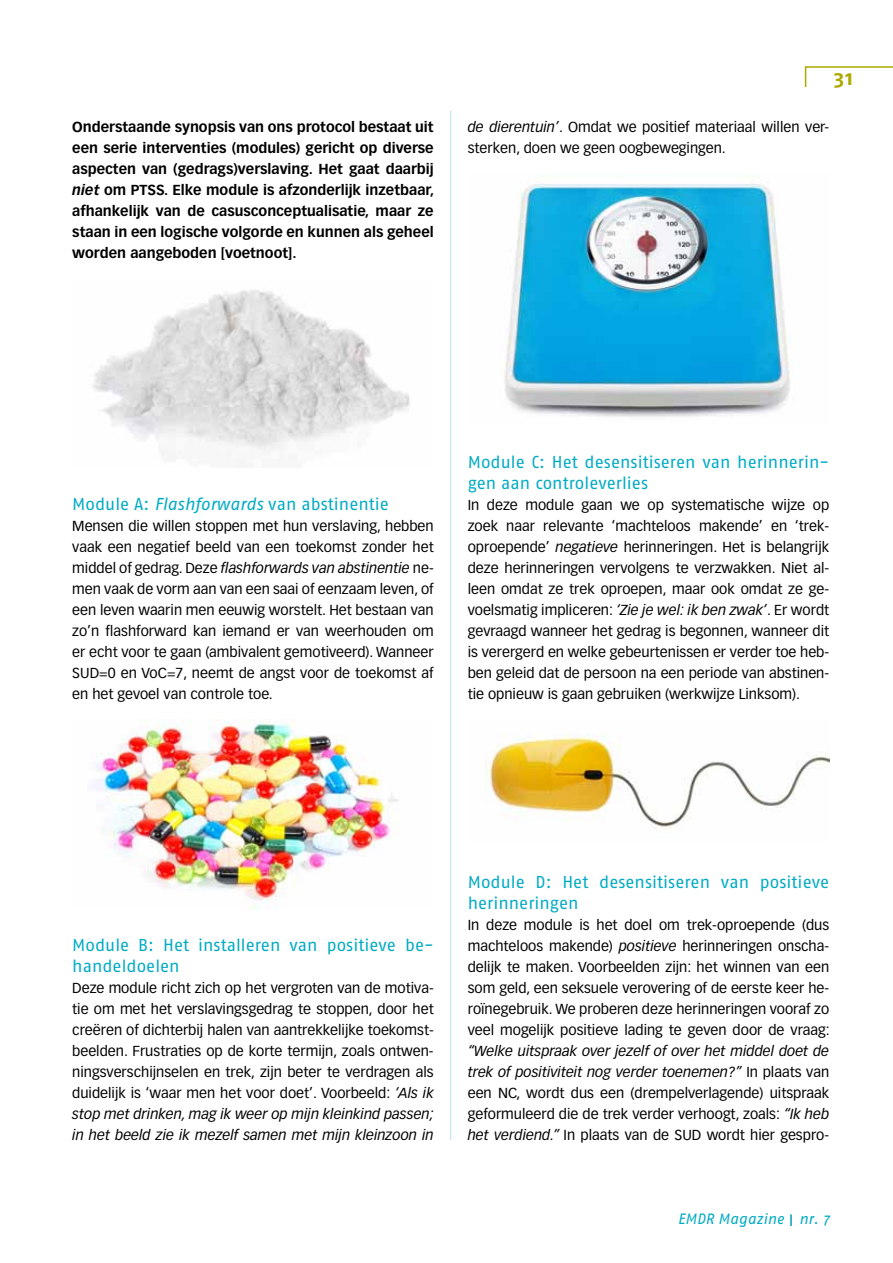
<style>
.page{position:relative;width:893px;height:1263px;background:#fff}
.page>*{position:absolute;margin:0;border:0;box-sizing:border-box;transform-origin:0 0}
.t1{font:700 21px "Fago No";color:#acaa00}
.t2{font:17.25px/21px "Fago No";color:#00abc4}
.t3{font:italic 15px "Fago No";color:#00abc4}
.t4{font:14.25px/21px "Vectora LH";color:#000;text-align:justify}
.t5{font:700 14.25px/21px "Vectora LH";color:#000;text-align:justify}
.s1{font-style:italic}
.s2{font-style:normal;font-size:16.5px;color:#0099b7}
</style>
<div class="page">
<img style="left:485px;top:734px;width:344px;height:96px">
<img style="left:504px;top:183px;width:290px;height:234px">
<img style="left:92px;top:289px;width:318px;height:179px">
<img style="left:92px;top:720px;width:306px;height:189px">
<hr style="left:450px;top:111px;width:1px;height:1029px;background:#b6dfe8">
<svg style="left:804px;top:66px;width:89px;height:22px"></svg>
<p class="t5" style="left:72px;top:116px;width:363px">Onderstaande synopsis van ons protocol bestaat uit een serie interventies (modules) gericht op diverse aspecten van (gedrags)verslaving. Het gaat daarbij <span class="s1">niet</span> om PTSS. Elke module is afzonderlijk inzetbaar, afhankelijk van de casusconceptualisatie, maar ze staan in een logische volgorde en kunnen als geheel worden aangeboden [voetnoot].</p>
<h1 class="t1" style="left:834px;top:65px;width:21px">31</h1>
<p class="t4" style="left:468px;top:116px;width:363px"><span class="s1">de dierentuin’</span>. Omdat we positief materiaal willen ver&shy;sterken, doen we geen oogbewegingen.</p>
<p class="t2" style="left:72px;top:493px;width:318px">Module A: <span class="s1">Flashforwards</span> van abstinentie</p>
<p class="t4" style="left:72px;top:515px;width:363px">Mensen die willen stoppen met hun verslaving, hebben vaak een negatief beeld van een toekomst zonder het middel of gedrag. Deze <span class="s1">flashforwards van abstinentie</span> ne&shy;men vaak de vorm aan van een saai of eenzaam leven, of een leven waarin men eeuwig worstelt. Het bestaan van zo’n flashforward kan iemand er van weerhouden om er echt voor te gaan (ambivalent gemotiveerd). Wanneer SUD=0 en VoC=7, neemt de angst voor de toekomst af en het gevoel van controle toe.</p>
<p class="t2" style="left:468px;top:451px;width:363px">Module C: Het desensitiseren van herinnerin&shy;gen aan controleverlies</p>
<p class="t4" style="left:468px;top:494px;width:363px">In deze module gaan we op systematische wijze op zoek naar relevante ‘machteloos makende’ en ‘trek&shy;oproepende’ <span class="s1">negatieve</span> herinneringen. Het is belangrijk deze herinneringen vervolgens te verzwakken. Niet al&shy;leen omdat ze trek oproepen, maar ook omdat ze ge&shy;voelsmatig impliceren: <span class="s1">‘Zie je wel: ik ben zwak’</span>. Er wordt gevraagd wanneer het gedrag is begonnen, wanneer dit is verergerd en welke gebeurtenissen er verder toe heb&shy;ben geleid dat de persoon na een periode van abstinen&shy;tie opnieuw is gaan gebruiken (werkwijze Linksom).</p>
<p class="t2" style="left:72px;top:934px;width:363px">Module B: Het installeren van positieve be&shy;handeldoelen</p>
<p class="t4" style="left:72px;top:977px;width:363px">Deze module richt zich op het vergroten van de motiva&shy;tie om met het verslavingsgedrag te stoppen, door het creëren of dichterbij halen van aantrekkelijke toekomst&shy;beelden. Frustraties op de korte termijn, zoals ontwen&shy;ningsverschijnselen en trek, zijn beter te verdragen als duidelijk is ‘waar men het voor doet’. Voorbeeld: <span class="s1">‘Als ik stop met drinken, mag ik weer op mijn kleinkind passen; in het beeld zie ik mezelf samen met mijn kleinzoon in</span></p>
<p class="t2" style="left:468px;top:871px;width:363px">Module D: Het desensitiseren van positieve herinneringen</p>
<p class="t4" style="left:468px;top:914px;width:363px">In deze module is het doel om trek-oproepende (dus machteloos makende) <span class="s1">positieve</span> herinneringen onscha&shy;delijk te maken. Voorbeelden zijn: het winnen van een som geld, een seksuele verovering of de eerste keer he&shy;roïnegebruik. We proberen deze herinneringen vooraf zo veel mogelijk positieve lading te geven door de vraag:</p>
<p class="t4" style="left:468px;top:1040px;width:363px"><span class="s1">“Welke uitspraak over jezelf of over het middel doet de trek of positiviteit nog verder toenemen?”</span> In plaats van een NC, wordt dus een (drempelverlagende) uitspraak geformuleerd die de trek verder verhoogt, zoals: <span class="s1">“Ik heb het verdiend.”</span> In plaats van de SUD wordt hier gespro-</p>
<p class="t3" style="left:678px;top:1210px;width:153px">EMDR Magazine <span class="s2">I</span> nr. 7</p>
</div>
